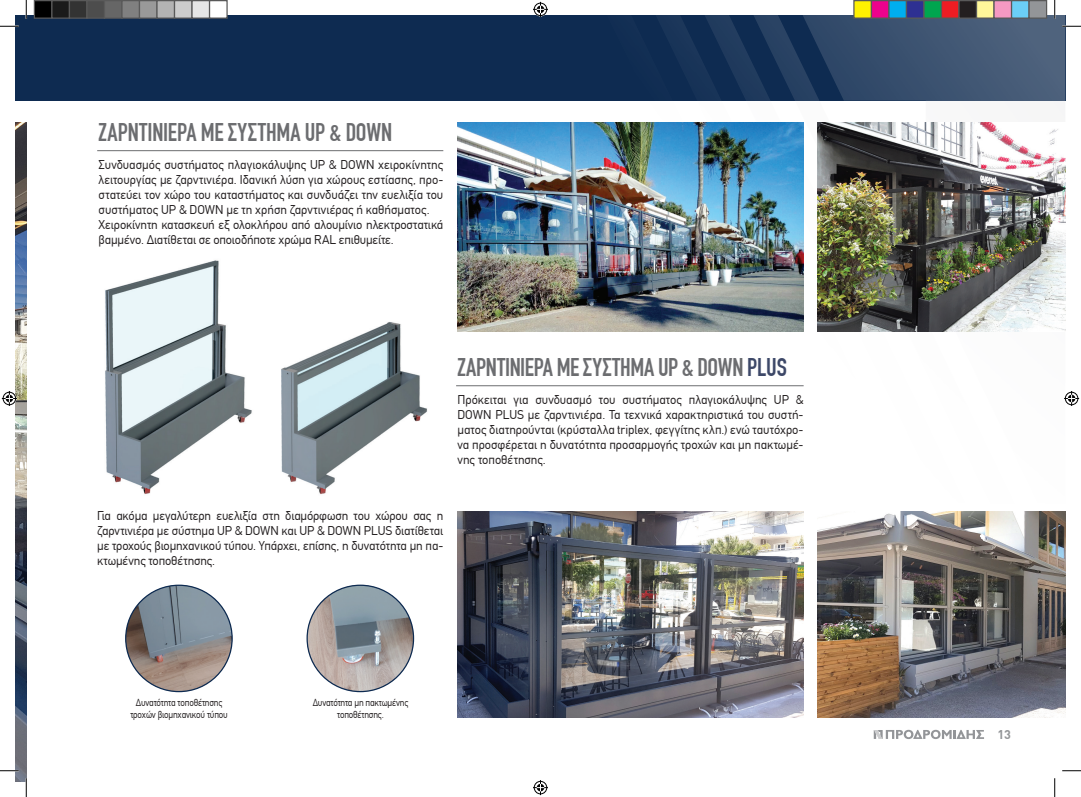
<style>
.page{position:relative;width:1081px;height:797px;background:#fff}
.page>*{position:absolute;margin:0;border:0;box-sizing:border-box;transform-origin:0 0}
.t1{font:condensed 25px "CF Din";letter-spacing:-.01em;color:#6c6d70}
.t2{font:12.5px/15px "CF Din";color:#231f20;text-align:justify}
.t3{font:700 12.5px "DIN Greek";color:#939598}
.t4{font:10px/12px "CF Din";letter-spacing:-.02em;color:#231f20;text-align:center;scale:.9 1}
.s1{color:#3d4868}
</style>
<div class="page">
<svg style="left:873px;top:729px;width:110px;height:10px"></svg>
<div style="left:16px;top:16px;width:1048px;height:85px;background:#0e2b51"></div>
<svg style="left:689px;top:16px;width:49px;height:371px"></svg>
<svg style="left:738px;top:16px;width:49px;height:371px"></svg>
<svg style="left:547px;top:16px;width:140px;height:371px"></svg>
<svg style="left:787px;top:16px;width:277px;height:371px"></svg>
<img style="left:16px;top:123px;width:10px;height:658px">
<hr style="left:97px;top:150px;width:346px;height:1px;background:#6c6d70">
<hr style="left:456px;top:385px;width:347px;height:1px;background:#6c6d70">
<img style="left:817px;top:512px;width:247px;height:205px">
<img style="left:457px;top:512px;width:346px;height:205px">
<img style="left:105px;top:260px;width:322px;height:234px">
<img style="left:126px;top:585px;width:106px;height:106px;border-radius:53px">
<img style="left:307px;top:585px;width:106px;height:106px;border-radius:53px">
<img style="left:817px;top:123px;width:247px;height:208px">
<img style="left:457px;top:123px;width:346px;height:208px">
<svg style="left:0;top:25px;width:19px;height:2px"></svg>
<svg style="left:1061px;top:25px;width:19px;height:2px"></svg>
<svg style="left:0;top:770px;width:19px;height:1px"></svg>
<svg style="left:1062px;top:770px;width:18px;height:1px"></svg>
<svg style="left:25px;top:0;width:2px;height:19px"></svg>
<svg style="left:25px;top:778px;width:2px;height:19px"></svg>
<svg style="left:1053px;top:0;width:2px;height:19px"></svg>
<svg style="left:1054px;top:778px;width:1px;height:19px"></svg>
<svg style="left:533px;top:2px;width:15px;height:15px"></svg>
<svg style="left:533px;top:780px;width:15px;height:15px"></svg>
<svg style="left:2px;top:391px;width:15px;height:15px"></svg>
<svg style="left:1064px;top:391px;width:14px;height:15px"></svg>
<div style="left:34px;top:1px;width:18px;height:17px;background:#000"></div>
<div style="left:34px;top:0;width:18px;height:19px;border:1px solid #595959"></div>
<div style="left:52px;top:1px;width:17px;height:17px;background:#1a1a1a"></div>
<div style="left:51px;top:0;width:19px;height:19px;border:1px solid #595959"></div>
<div style="left:69px;top:1px;width:18px;height:17px;background:#333"></div>
<div style="left:69px;top:0;width:19px;height:19px;border:1px solid #595959"></div>
<div style="left:87px;top:1px;width:17px;height:17px;background:#4d4d4d"></div>
<div style="left:86px;top:0;width:19px;height:19px;border:1px solid #595959"></div>
<div style="left:104px;top:1px;width:18px;height:17px;background:#666"></div>
<div style="left:104px;top:0;width:18px;height:19px;border:1px solid #595959"></div>
<div style="left:122px;top:1px;width:17px;height:17px;background:#808080"></div>
<div style="left:121px;top:0;width:19px;height:19px;border:1px solid #595959"></div>
<div style="left:139px;top:1px;width:18px;height:17px;background:#999"></div>
<div style="left:139px;top:0;width:19px;height:19px;border:1px solid #595959"></div>
<div style="left:157px;top:1px;width:17px;height:17px;background:#b3b3b3"></div>
<div style="left:156px;top:0;width:19px;height:19px;border:1px solid #595959"></div>
<div style="left:174px;top:1px;width:18px;height:17px;background:#ccc"></div>
<div style="left:174px;top:0;width:18px;height:19px;border:1px solid #595959"></div>
<div style="left:192px;top:1px;width:17px;height:17px;background:#e6e6e6"></div>
<div style="left:191px;top:0;width:19px;height:19px;border:1px solid #595959"></div>
<div style="left:209px;top:1px;width:18px;height:17px;background:#fff"></div>
<div style="left:209px;top:0;width:19px;height:19px;border:1px solid #595959"></div>
<div style="left:853px;top:1px;width:18px;height:17px;background:#fff101"></div>
<div style="left:853px;top:0;width:18px;height:19px;border:1px solid #595959"></div>
<div style="left:871px;top:1px;width:17px;height:17px;background:#ed028c"></div>
<div style="left:870px;top:0;width:19px;height:19px;border:1px solid #595959"></div>
<div style="left:888px;top:1px;width:18px;height:17px;background:#00aeef"></div>
<div style="left:888px;top:0;width:18px;height:19px;border:1px solid #595959"></div>
<div style="left:906px;top:1px;width:17px;height:17px;background:#2e3092"></div>
<div style="left:905px;top:0;width:19px;height:19px;border:1px solid #595959"></div>
<div style="left:923px;top:1px;width:18px;height:17px;background:#00a54f"></div>
<div style="left:923px;top:0;width:18px;height:19px;border:1px solid #595959"></div>
<div style="left:941px;top:1px;width:17px;height:17px;background:#ee1d23"></div>
<div style="left:940px;top:0;width:19px;height:19px;border:1px solid #595959"></div>
<div style="left:958px;top:1px;width:18px;height:17px;background:#231f20"></div>
<div style="left:958px;top:0;width:18px;height:19px;border:1px solid #595959"></div>
<div style="left:976px;top:1px;width:17px;height:17px;background:#fff79a"></div>
<div style="left:975px;top:0;width:19px;height:19px;border:1px solid #595959"></div>
<div style="left:993px;top:1px;width:18px;height:17px;background:#f499c2"></div>
<div style="left:993px;top:0;width:18px;height:19px;border:1px solid #595959"></div>
<div style="left:1011px;top:1px;width:17px;height:17px;background:#6bcff6"></div>
<div style="left:1010px;top:0;width:19px;height:19px;border:1px solid #595959"></div>
<div style="left:1028px;top:1px;width:18px;height:17px;background:#939598"></div>
<div style="left:1028px;top:0;width:18px;height:19px;border:1px solid #595959"></div>
<h1 class="t1" style="left:99px;top:119px;width:295px">ΖΑΡΝΤΙΝΙΕΡA ΜΕ ΣYΣΤΗΜΑ UP &amp; DOWN</h1>
<p class="t2" style="left:99px;top:157px;width:346px;text-align:left">Συνδυασμός συστήματος πλαγιοκάλυψης UP &amp; DOWN χειροκίνητης λειτουργίας με ζαρντινιέρα. Ιδανική λύση για χώρους εστίασης, προ&shy;στατεύει τον χώρο του καταστήματος και συνδυάζει την ευελιξία του συστήματος UP &amp; DOWN με τη χρήση ζαρντινιέρας ή καθήσματος.<br>Χειροκίνητη κατασκευή εξ ολοκλήρου από αλουμίνιο ηλεκτροστατικά βαμμένο. Διατίθεται σε οποιοδήποτε χρώμα RAL επιθυμείτε.</p>
<h1 class="t1" style="left:457px;top:354px;width:331px">ΖΑΡΝΤΙΝΙΕΡA ΜΕ ΣYΣΤΗΜΑ UP &amp; DOWN <span class="s1">PLUS</span></h1>
<p class="t2" style="left:457px;top:392px;width:347px">Πρόκειται για συνδυασμό του συστήματος πλαγιοκάλυψης UP &amp; DOWN PLUS με ζαρντινιέρα. Τα τεχνικά χαρακτηριστικά του συστή&shy;ματος διατηρούνται (κρύσταλλα triplex, φεγγίτης κλπ.) ενώ ταυτόχρο&shy;να προσφέρεται η δυνατότητα προσαρμογής τροχών και μη πακτωμέ&shy;νης τοποθέτησης.</p>
<p class="t2" style="left:97px;top:508px;width:347px">Για ακόμα μεγαλύτερη ευελιξία στη διαμόρφωση του χώρου σας η ζαρντινιέρα με σύστημα UP &amp; DOWN και UP &amp; DOWN PLUS διατίθεται με τροχούς βιομηχανικού τύπου. Υπάρχει, επίσης, η δυνατότητα μη πα&shy;κτωμένης τοποθέτησης.</p>
<p class="t4" style="left:130px;top:696px;width:110px">Δυνατότητα τοποθέτησης τροχών βιομηχανικού τύπου</p>
<p class="t4" style="left:312px;top:696px;width:108px">Δυνατότητα μη πακτωμένης τοποθέτησης.</p>
<p class="t3" style="left:997px;top:727px;width:15px">13</p>
</div>
